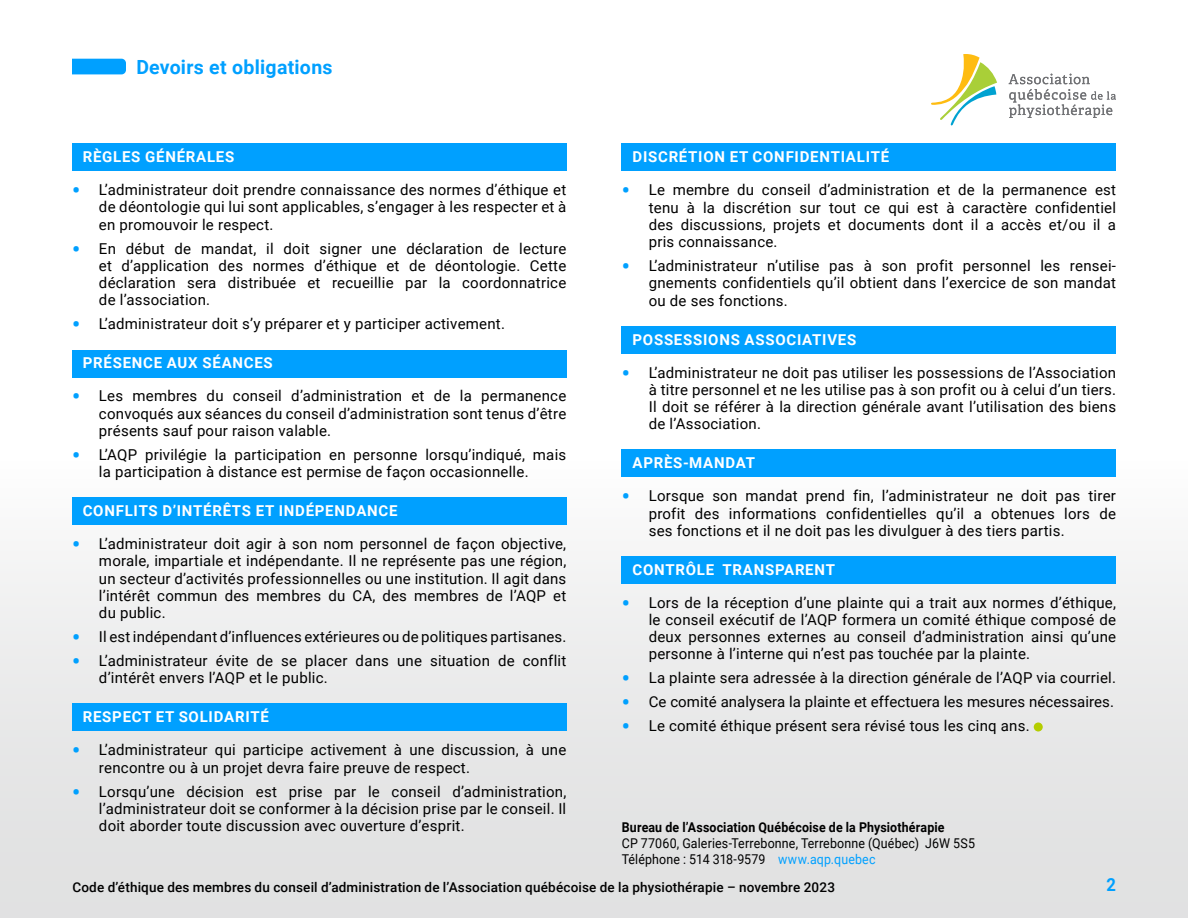
<style>
.page{position:relative;width:1188px;height:918px;background:#fff}
.page>*{position:absolute;margin:0;border:0;box-sizing:border-box;transform-origin:0 0}
.t1{font:700 19.5px "Roboto";letter-spacing:.015em;color:#00a0ff}
.t2{font:700 18px "Roboto";color:#00a0ff;scale:.92 1}
.t3{font:15px/17.2px "Roboto";letter-spacing:.015em;color:#000;text-align:justify}
.t4{font:700 15px "Roboto";letter-spacing:.05em;color:#fff}
.t5{font:500 13.5px "Roboto";letter-spacing:.01em;color:#000}
.t6{font:13.5px/16.2px "Roboto";letter-spacing:.015em;color:#000;scale:.92 1}
.t7{font:700 13.5px "Roboto";letter-spacing:.01em;color:#000;scale:.92 1}
.s1{font-weight:700;font-size:22.5px;color:#00a0ff}
.s2{color:#00a0ff}
</style>
<div class="page">
<div style="left:0;top:459px;width:1188px;height:459px;background:linear-gradient(to bottom,#fbfbfb,#dcddde)"></div>
<svg style="left:72px;top:59px;width:54px;height:15px"></svg>
<div style="left:72px;top:143px;width:494px;height:28px;background:#00a0ff"></div>
<div style="left:72px;top:350px;width:494px;height:27px;background:#00a0ff"></div>
<div style="left:72px;top:497px;width:494px;height:28px;background:#00a0ff"></div>
<div style="left:72px;top:704px;width:494px;height:27px;background:#00a0ff"></div>
<div style="left:622px;top:144px;width:494px;height:27px;background:#00a0ff"></div>
<div style="left:622px;top:326px;width:494px;height:28px;background:#00a0ff"></div>
<div style="left:622px;top:450px;width:494px;height:27px;background:#00a0ff"></div>
<div style="left:622px;top:556px;width:494px;height:28px;background:#00a0ff"></div>
<div style="left:1034px;top:722px;width:9px;height:9px;background:#b4cd00;border-radius:50%"></div>
<svg style="left:1009px;top:74px;width:107px;height:44px"></svg>
<svg style="left:931px;top:54px;width:66px;height:71px"></svg>
<h1 class="t1" style="left:136px;top:54px;width:198px">Devoirs et obligations</h1>
<p class="t4" style="left:83px;top:146px;width:153px">RÈGLES GÉNÉRALES</p>
<p class="t3" style="left:99px;top:181px;width:469px;text-indent:-27px"><span class="s1">•</span> L’administrateur doit prendre connaissance des normes d’éthique et de déontologie qui lui sont applicables, s’engager à les respecter et à en promouvoir le respect.</p>
<p class="t3" style="left:99px;top:239px;width:469px;text-indent:-27px"><span class="s1">•</span> En début de mandat, il doit signer une déclaration de lecture et d’application des normes d’éthique et de déontologie. Cette déclaration sera distribuée et recueillie par la coordonnatrice de l’association.</p>
<p class="t3" style="left:72px;top:315px;width:434px"><span class="s1">•</span> L’administrateur doit s’y préparer et y participer activement.</p>
<p class="t4" style="left:83px;top:353px;width:192px">PRÉSENCE AUX SÉANCES</p>
<p class="t3" style="left:99px;top:387px;width:469px;text-indent:-27px"><span class="s1">•</span> Les membres du conseil d’administration et de la permanence convoqués aux séances du conseil d’administration sont tenus d’être présents sauf pour raison valable.</p>
<p class="t3" style="left:99px;top:445px;width:469px;text-indent:-27px"><span class="s1">•</span> L’AQP privilégie la participation en personne lorsqu’indiqué, mais la participation à distance est permise de façon occasionnelle.</p>
<p class="t4" style="left:83px;top:500px;width:316px">CONFLITS D’INTÉRÊTS ET INDÉPENDANCE</p>
<p class="t3" style="left:99px;top:535px;width:469px;text-indent:-27px"><span class="s1">•</span> L’administrateur doit agir à son nom personnel de façon objective, morale, impartiale et indépendante. Il ne représente pas une région, un secteur d’activités professionnelles ou une institution. Il agit dans l’intérêt commun des membres du CA, des membres de l’AQP et du public.</p>
<p class="t3" style="left:72px;top:628px;width:496px"><span class="s1">•</span> Il est indépendant d’influences extérieures ou de politiques partisanes.</p>
<p class="t3" style="left:99px;top:652px;width:469px;text-indent:-27px"><span class="s1">•</span> L’administrateur évite de se placer dans une situation de conflit d’intérêt envers l’AQP et le public.</p>
<p class="t4" style="left:83px;top:706px;width:188px">RESPECT ET SOLIDARITÉ</p>
<p class="t3" style="left:99px;top:741px;width:469px;text-indent:-27px"><span class="s1">•</span> L’administrateur qui participe activement à une discussion, à une rencontre ou à un projet devra faire preuve de respect.</p>
<p class="t3" style="left:99px;top:782px;width:469px;text-indent:-27px"><span class="s1">•</span> Lorsqu’une décision est prise par le conseil d’administration, l’administrateur doit se conformer à la décision prise par le conseil. Il doit aborder toute discussion avec ouverture d’esprit.</p>
<p class="t4" style="left:633px;top:147px;width:258px">DISCRÉTION ET CONFIDENTIALITÉ</p>
<p class="t3" style="left:649px;top:181px;width:469px;text-indent:-27px"><span class="s1">•</span> Le membre du conseil d’administration et de la permanence est tenu à la discrétion sur tout ce qui est à caractère confidentiel des discussions, projets et documents dont il a accès et/ou il a pris connaissance.</p>
<p class="t3" style="left:649px;top:257px;width:469px;text-indent:-27px"><span class="s1">•</span> L’administrateur n’utilise pas à son profit personnel les rensei&shy;gnements confidentiels qu’il obtient dans l’exercice de son mandat ou de ses fonctions.</p>
<p class="t4" style="left:633px;top:329px;width:225px">POSSESSIONS ASSOCIATIVES</p>
<p class="t3" style="left:649px;top:363px;width:469px;text-indent:-27px"><span class="s1">•</span> L’administrateur ne doit pas utiliser les possessions de l’Association à titre personnel et ne les utilise pas à son profit ou à celui d’un tiers.<br>Il doit se référer à la direction générale avant l’utilisation des biens de l’Association.</p>
<p class="t4" style="left:633px;top:452px;width:124px">APRÈS-MANDAT</p>
<p class="t3" style="left:649px;top:487px;width:469px;text-indent:-27px"><span class="s1">•</span> Lorsque son mandat prend fin, l’administrateur ne doit pas tirer profit des informations confidentielles qu’il a obtenues lors de ses fonctions et il ne doit pas les divulguer à des tiers partis.</p>
<p class="t4" style="left:633px;top:559px;width:204px">CONTRÔLE TRANSPARENT</p>
<p class="t3" style="left:649px;top:593px;width:469px;text-indent:-27px"><span class="s1">•</span> Lors de la réception d’une plainte qui a trait aux normes d’éthique, le conseil exécutif de l’AQP formera un comité éthique composé de deux personnes externes au conseil d’administration ainsi qu’une personne à l’interne qui n’est pas touchée par la plainte.</p>
<p class="t3" style="left:622px;top:669px;width:496px"><span class="s1">•</span> La plainte sera adressée à la direction générale de l’AQP via courriel.</p>
<p class="t3" style="left:622px;top:693px;width:494px"><span class="s1">•</span> Ce comité analysera la plainte et effectuera les mesures nécessaires.</p>
<p class="t3" style="left:622px;top:717px;width:409px"><span class="s1">•</span> Le comité éthique présent sera révisé tous les cinq ans.</p>
<p class="t7" style="left:622px;top:817px;width:352px">Bureau de l’Association Québécoise de la Physiothérapie</p>
<p class="t6" style="left:622px;top:834px;width:386px">CP 77060, Galeries-Terrebonne, Terrebonne (Québec) J6W 5S5<br>Téléphone : 514 318-9579 <span class="s2">www.aqp.quebec</span></p>
<p class="t5" style="left:72px;top:878px;width:764px">Code d’éthique des membres du conseil d’administration de l’Association québécoise de la physiothérapie – novembre 2023</p>
<p class="t2" style="left:1106px;top:872px;width:12px">2</p>
</div>
